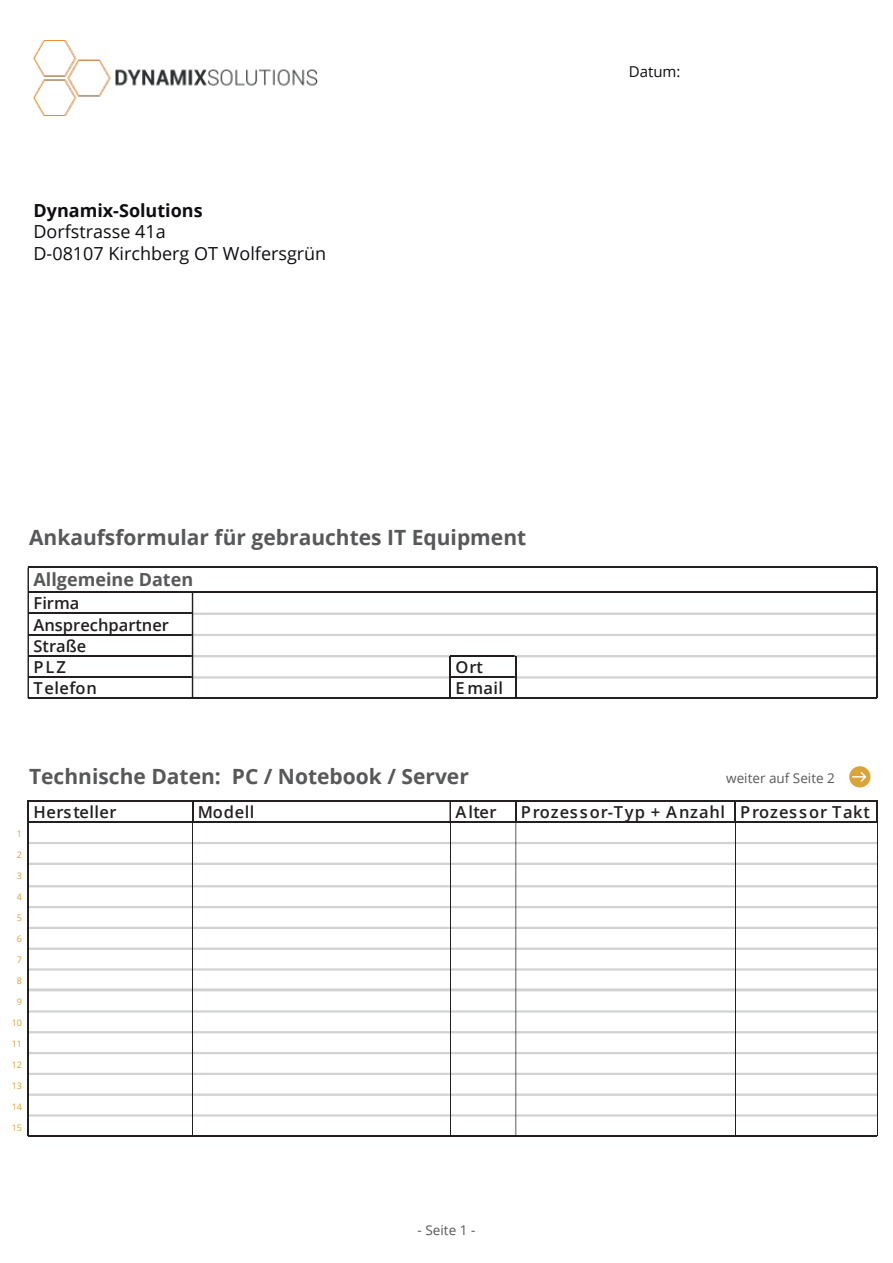
<style>
.page{position:relative;width:893px;height:1263px;background:#fff}
.page>*{position:absolute;margin:0;border:0;box-sizing:border-box;transform-origin:0 0}
.t1{font:700 21px "Open Sans";color:#57585a}
.t2{font:18px/21.6px "Open Sans";color:#0f0c12}
.t3{font:700 18px "Open Sans";color:#0f0c12}
.t4{font:700 18px "Open Sans";color:#57585a}
.t5{font:600 16.5px "Open Sans";letter-spacing:.025em;color:#231f20}
.t6{font:600 16.5px "Open Sans";letter-spacing:.06em;color:#231f20}
.t7{font:600 16.5px/21.3px "Open Sans";color:#231f20}
.t8{font:15px "Open Sans";color:#0f0c12}
.t9{font:13.5px "Open Sans";color:#57585a}
.t10{font:9px "Open Sans";color:#d9a438}
</style>
<div class="page">
<img style="left:33px;top:40px;width:285px;height:76px">
<hr style="left:28px;top:613px;width:164px;height:1px;background:#231f20">
<hr style="left:28px;top:634px;width:164px;height:1px;background:#231f20">
<hr style="left:28px;top:655px;width:164px;height:2px;background:#231f20">
<div style="left:192px;top:655px;width:259px;height:2px;border:2px solid #d1d2d4"></div>
<hr style="left:450px;top:655px;width:65px;height:2px;background:#231f20">
<hr style="left:28px;top:676px;width:164px;height:2px;background:#231f20">
<div style="left:192px;top:676px;width:259px;height:3px;border:2px solid #d1d2d4"></div>
<hr style="left:450px;top:676px;width:65px;height:2px;background:#231f20">
<hr style="left:28px;top:567px;width:1px;height:131px;background:#231f20">
<hr style="left:449px;top:656px;width:2px;height:42px;background:#231f20">
<svg style="left:192px;top:801px;width:1px;height:20px"></svg>
<hr style="left:449px;top:801px;width:2px;height:21px;background:#231f20">
<svg style="left:515px;top:801px;width:1px;height:20px"></svg>
<hr style="left:734px;top:801px;width:2px;height:21px;background:#231f20">
<svg style="left:876px;top:801px;width:1px;height:20px"></svg>
<hr style="left:28px;top:567px;width:849px;height:1px;background:#231f20">
<hr style="left:28px;top:591px;width:849px;height:2px;background:#231f20">
<div style="left:192px;top:613px;width:685px;height:2px;border:2px solid #d1d2d4"></div>
<div style="left:192px;top:634px;width:685px;height:2px;border:2px solid #d1d2d4"></div>
<div style="left:515px;top:655px;width:362px;height:2px;border:2px solid #d1d2d4"></div>
<div style="left:515px;top:676px;width:362px;height:3px;border:2px solid #d1d2d4"></div>
<hr style="left:28px;top:698px;width:849px;height:1px;background:#231f20">
<hr style="left:28px;top:800px;width:849px;height:1px;background:#231f20">
<hr style="left:28px;top:821px;width:849px;height:2px;background:#231f20">
<div style="left:27px;top:842px;width:850px;height:2px;border:2px solid #d1d2d4"></div>
<div style="left:27px;top:863px;width:850px;height:2px;border:2px solid #d1d2d4"></div>
<div style="left:27px;top:885px;width:850px;height:2px;border:2px solid #d1d2d4"></div>
<div style="left:27px;top:906px;width:850px;height:2px;border:2px solid #d1d2d4"></div>
<div style="left:27px;top:927px;width:850px;height:2px;border:2px solid #d1d2d4"></div>
<div style="left:27px;top:948px;width:850px;height:2px;border:2px solid #d1d2d4"></div>
<div style="left:27px;top:968px;width:850px;height:3px;border:2px solid #d1d2d4"></div>
<div style="left:27px;top:988px;width:850px;height:3px;border:2px solid #d1d2d4"></div>
<div style="left:27px;top:1010px;width:850px;height:3px;border:2px solid #d1d2d4"></div>
<div style="left:27px;top:1031px;width:850px;height:2px;border:2px solid #d1d2d4"></div>
<div style="left:27px;top:1052px;width:850px;height:2px;border:2px solid #d1d2d4"></div>
<div style="left:27px;top:1073px;width:850px;height:2px;border:2px solid #d1d2d4"></div>
<div style="left:27px;top:1094px;width:850px;height:2px;border:2px solid #d1d2d4"></div>
<div style="left:27px;top:1114px;width:850px;height:3px;border:2px solid #d1d2d4"></div>
<hr style="left:28px;top:1135px;width:849px;height:2px;background:#231f20">
<hr style="left:192px;top:592px;width:1px;height:106px;background:#231f20">
<hr style="left:876px;top:567px;width:1px;height:131px;background:#231f20">
<hr style="left:515px;top:656px;width:1px;height:42px;background:#231f20">
<hr style="left:28px;top:801px;width:1px;height:335px;background:#231f20">
<hr style="left:877px;top:822px;width:1px;height:314px;background:#231f20">
<hr style="left:192px;top:822px;width:1px;height:314px;background:#231f20">
<hr style="left:450px;top:822px;width:1px;height:314px;background:#231f20">
<hr style="left:515px;top:822px;width:1px;height:314px;background:#231f20">
<hr style="left:735px;top:822px;width:1px;height:314px;background:#231f20">
<svg style="left:849px;top:766px;width:21px;height:21px"></svg>
<p class="t3" style="left:33px;top:197px;width:171px">Dynamix-Solutions</p>
<p class="t2" style="left:33px;top:220px;width:294px">Dorfstrasse 41a<br>D-08107 Kirchberg OT Wolfersgrün</p>
<p class="t8" style="left:629px;top:62px;width:53px">Datum:</p>
<p class="t1" style="left:29px;top:523px;width:499px">Ankaufsformular für gebrauchtes IT Equipment</p>
<p class="t4" style="left:34px;top:567px;width:161px">Allgemeine Daten</p>
<p class="t7" style="left:34px;top:592px;width:137px">Firma<br>Ansprechpartner<br>Straße<br>PLZ</p>
<p class="t5" style="left:455px;top:656px;width:29px">Ort</p>
<p class="t5" style="left:34px;top:677px;width:65px">Telefon</p>
<p class="t5" style="left:455px;top:677px;width:49px">E mail</p>
<p class="t1" style="left:29px;top:762px;width:441px">Technische Daten: PC / Notebook / Server</p>
<p class="t5" style="left:33px;top:801px;width:85px">Hersteller</p>
<p class="t5" style="left:198px;top:801px;width:58px">Modell</p>
<p class="t5" style="left:455px;top:801px;width:43px">Alter</p>
<p class="t6" style="left:521px;top:801px;width:351px">Prozessor-Typ + Anzahl Prozessor Takt</p>
<p class="t9" style="left:726px;top:768px;width:110px">weiter auf Seite 2</p>
<p class="t10" style="left:17px;top:827px;width:7px">1</p>
<p class="t10" style="left:17px;top:848px;width:7px">2</p>
<p class="t10" style="left:17px;top:869px;width:7px">3</p>
<p class="t10" style="left:17px;top:890px;width:7px">4</p>
<p class="t10" style="left:17px;top:911px;width:7px">5</p>
<p class="t10" style="left:17px;top:932px;width:7px">6</p>
<p class="t10" style="left:17px;top:953px;width:7px">7</p>
<p class="t10" style="left:17px;top:974px;width:7px">8</p>
<p class="t10" style="left:17px;top:995px;width:7px">9</p>
<p class="t10" style="left:12px;top:1016px;width:12px">10</p>
<p class="t10" style="left:12px;top:1037px;width:12px">11</p>
<p class="t10" style="left:12px;top:1058px;width:12px">12</p>
<p class="t10" style="left:12px;top:1079px;width:12px">13</p>
<p class="t10" style="left:12px;top:1100px;width:12px">14</p>
<p class="t10" style="left:12px;top:1121px;width:12px">15</p>
<p class="t9" style="left:418px;top:1220px;width:59px">- Seite 1 -</p>
</div>
